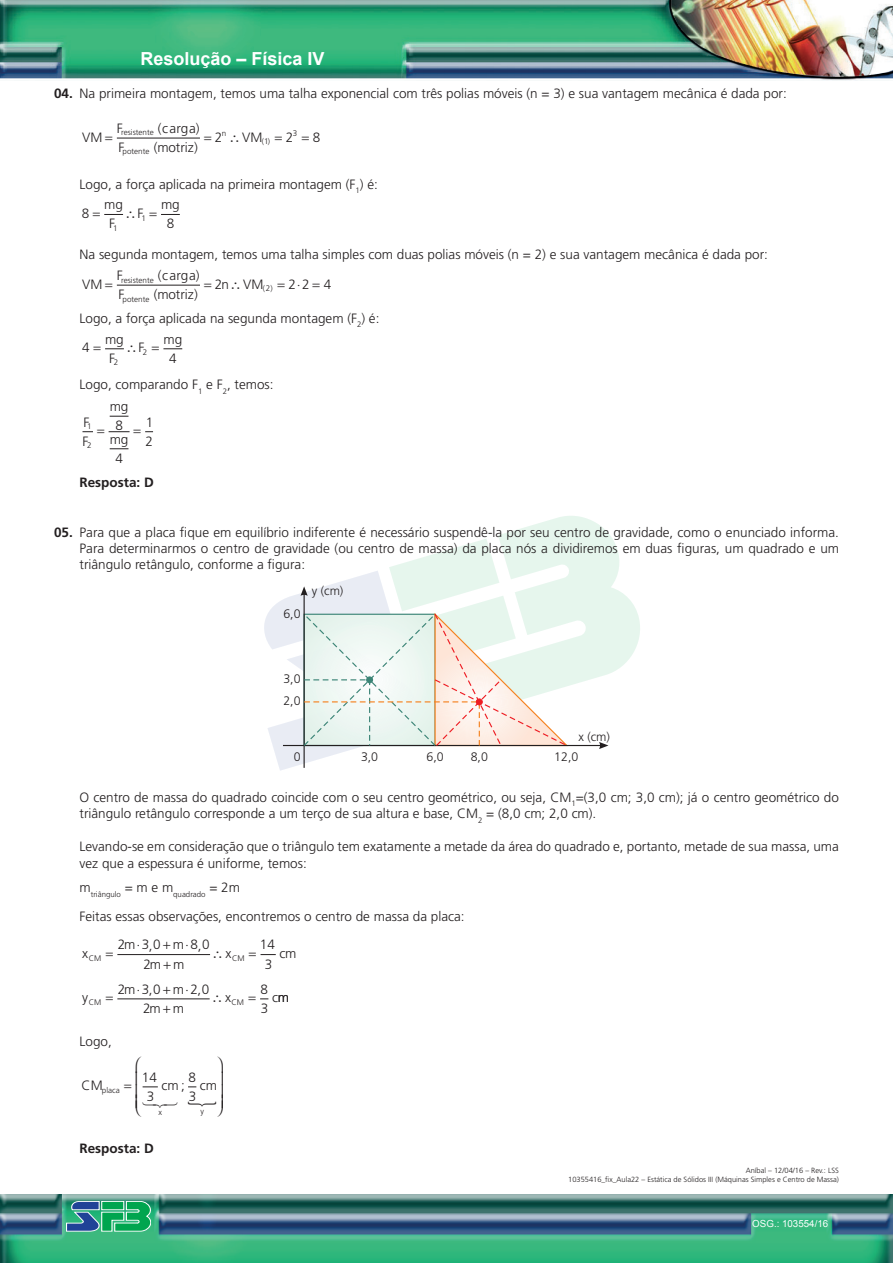
<style>
.page{position:relative;width:893px;height:1263px;background:#fff}
.page>*{position:absolute;margin:0;border:0;box-sizing:border-box;transform-origin:0 0}
.t1{font:700 18px "Arial";color:#fff}
.Exercício_chamada{font:300 13.5px/19px "Frutiger";color:#231f20}
.Exercício_resposta{font:300 13.5px "Frutiger";color:#231f20}
.Exercício_resposta-2{font:700 13.5px "Frutiger";color:#231f20}
.t2{font:300 12.3px "Frutiger";color:#231f20}
.t3{font:9.75px "Arial";color:#fff}
.t4{font:300 8.1px "Frutiger";color:#231f20}
.Exercício_resposta-3{font:300 7.8px "Frutiger";color:#231f20}
.t5{font:300 7.5px "Frutiger";color:#231f20}
.s1{font-weight:700}
</style>
<div class="page">
<img style="left:0;top:1195px;width:893px;height:68px">
<svg style="left:66px;top:1201px;width:85px;height:30px;background:#39a184"></svg>
<img style="left:0;top:0;width:892px;height:80px">
<hr style="left:117px;top:138px;width:83px;height:1px;background:#231f20">
<hr style="left:117px;top:285px;width:83px;height:1px;background:#231f20">
<svg style="left:110px;top:416px;width:18px;height:1px"></svg>
<svg style="left:110px;top:448px;width:18px;height:1px"></svg>
<svg style="left:264px;top:516px;width:376px;height:255px"></svg>
<div style="left:476px;top:698px;width:7px;height:7px;border:1px solid #ee1d23;border-radius:50%"></div>
<hr style="left:117px;top:954px;width:93px;height:1px;background:#231f20">
<hr style="left:117px;top:998px;width:93px;height:1px;background:#231f20">
<svg style="left:104px;top:214px;width:19px;height:1px"></svg>
<svg style="left:161px;top:214px;width:19px;height:1px"></svg>
<svg style="left:105px;top:348px;width:19px;height:2px"></svg>
<svg style="left:163px;top:348px;width:19px;height:2px"></svg>
<svg style="left:82px;top:431px;width:71px;height:2px"></svg>
<svg style="left:260px;top:954px;width:16px;height:2px"></svg>
<svg style="left:260px;top:998px;width:8px;height:2px"></svg>
<svg style="left:142px;top:1086px;width:16px;height:2px"></svg>
<svg style="left:188px;top:1086px;width:9px;height:2px"></svg>
<h1 class="t1" style="left:141px;top:46px;width:186px">Resolução – Física IV</h1>
<p class="Exercício_chamada" style="left:54px;top:84px;width:734px"><span class="s1">04.</span> Na primeira montagem, temos uma talha exponencial com três polias móveis (n = 3) e sua vantagem mecânica é dada por:</p>
<p class="Exercício_chamada" style="left:82px;top:127px;width:22px">VM</p>
<p class="Exercício_chamada" style="left:158px;top:119px;width:43px">( arg )</p>
<p class="Exercício_chamada" style="left:117px;top:119px;width:7px">F</p>
<p class="Exercício_chamada" style="left:162px;top:119px;width:7px">c</p>
<p class="Exercício_chamada" style="left:189px;top:119px;width:8px">a</p>
<p class="Exercício_chamada" style="left:118px;top:138px;width:7px">F</p>
<p class="Exercício_chamada" style="left:154px;top:138px;width:46px">(motriz)</p>
<p class="t4" style="left:121px;top:128px;width:34px">resistente</p>
<p class="t4" style="left:123px;top:147px;width:28px">potente</p>
<p class="t4" style="left:293px;top:129px;width:6px">3</p>
<p class="t4" style="left:222px;top:129px;width:20px">n ∴</p>
<p class="Exercício_chamada" style="left:215px;top:127px;width:9px">2</p>
<p class="Exercício_chamada" style="left:286px;top:127px;width:9px">2</p>
<p class="t4" style="left:262px;top:137px;width:10px">( )1</p>
<p class="Exercício_chamada" style="left:313px;top:127px;width:9px">8</p>
<p class="Exercício_chamada" style="left:242px;top:127px;width:22px">VM</p>
<p class="Exercício_resposta" style="left:80px;top:176px;width:300px">Logo, a força aplicada na primeira montagem (F<sub>1</sub>) é:</p>
<p class="Exercício_chamada" style="left:82px;top:204px;width:9px">8</p>
<p class="t4" style="left:113px;top:223px;width:6px">1</p>
<p class="Exercício_chamada" style="left:167px;top:214px;width:9px">8</p>
<p class="Exercício_chamada" style="left:104px;top:195px;width:20px;text-align:center">mg<br>F</p>
<p class="Exercício_chamada" style="left:138px;top:204px;width:7px">F</p>
<p class="Exercício_chamada" style="left:161px;top:195px;width:20px">mg</p>
<p class="Exercício_chamada" style="left:80px;top:245px;width:690px">Na segunda montagem, temos uma talha simples com duas polias móveis (n = 2) e sua vantagem mecânica é dada por:</p>
<p class="Exercício_chamada" style="left:82px;top:274px;width:22px">VM</p>
<p class="t4" style="left:125px;top:213px;width:23px">∴ 1</p>
<p class="Exercício_chamada" style="left:158px;top:266px;width:43px">( arg )</p>
<p class="Exercício_chamada" style="left:117px;top:266px;width:7px">F</p>
<p class="Exercício_chamada" style="left:162px;top:266px;width:7px">c</p>
<p class="Exercício_chamada" style="left:189px;top:266px;width:8px">a</p>
<p class="Exercício_chamada" style="left:118px;top:285px;width:7px">F</p>
<p class="Exercício_chamada" style="left:154px;top:285px;width:46px">(motriz)</p>
<p class="t4" style="left:121px;top:275px;width:34px">resistente</p>
<p class="t4" style="left:123px;top:294px;width:28px">potente</p>
<p class="Exercício_chamada" style="left:215px;top:274px;width:50px">2n VM</p>
<p class="Exercício_chamada" style="left:288px;top:274px;width:44px">2⋅2 4</p>
<p class="t4" style="left:263px;top:284px;width:11px">( )2</p>
<p class="Exercício_resposta" style="left:80px;top:311px;width:301px">Logo, a força aplicada na segunda montagem (F<sub>2</sub>) é:</p>
<p class="Exercício_chamada" style="left:82px;top:338px;width:9px">4</p>
<p class="t4" style="left:114px;top:358px;width:6px">2</p>
<p class="Exercício_chamada" style="left:169px;top:348px;width:9px">4</p>
<p class="Exercício_chamada" style="left:105px;top:329px;width:20px;text-align:center">mg<br>F</p>
<p class="Exercício_chamada" style="left:138px;top:338px;width:7px">F</p>
<p class="Exercício_chamada" style="left:163px;top:329px;width:20px">mg</p>
<p class="Exercício_resposta" style="left:80px;top:377px;width:196px">Logo, comparando F<sub>1</sub> e F<sub>2</sub>, temos:</p>
<p class="Exercício_chamada" style="left:83px;top:412px;width:8px">F<br>F</p>
<p class="t4" style="left:126px;top:347px;width:23px">∴ 2</p>
<p class="Exercício_chamada" style="left:110px;top:397px;width:20px">mg</p>
<p class="Exercício_chamada" style="left:110px;top:430px;width:20px">mg</p>
<p class="Exercício_chamada" style="left:146px;top:412px;width:9px">1<br>2</p>
<p class="Exercício_resposta-2" style="left:80px;top:475px;width:76px">Resposta: D</p>
<p class="Exercício_chamada" style="left:80px;top:524px;width:761px;line-height:16.2px;text-align:justify;text-indent:-26px"><span class="s1">05.</span> Para que a placa fique em equilíbrio indiferente é necessário suspendê-la por seu centro de gravidade, como o enunciado informa.<br>Para determinarmos o centro de gravidade (ou centro de massa) da placa nós a dividiremos em duas figuras, um quadrado e um triângulo retângulo, conforme a figura:</p>
<p class="Exercício_chamada" style="left:115px;top:416px;width:9px">8</p>
<p class="Exercício_chamada" style="left:115px;top:448px;width:9px">4</p>
<p class="t4" style="left:87px;top:422px;width:6px">1</p>
<p class="t4" style="left:87px;top:441px;width:6px">2</p>
<p class="t2" style="left:283px;top:606px;width:19px">6,0</p>
<p class="t2" style="left:312px;top:583px;width:33px">y (cm)</p>
<p class="t2" style="left:283px;top:672px;width:19px">3,0</p>
<p class="t2" style="left:283px;top:694px;width:19px">2,0</p>
<p class="t2" style="left:294px;top:750px;width:8px">0</p>
<p class="t2" style="left:361px;top:749px;width:19px">3,0</p>
<p class="t2" style="left:426px;top:749px;width:19px">6,0</p>
<p class="t2" style="left:471px;top:749px;width:19px">8,0</p>
<p class="t2" style="left:578px;top:730px;width:33px">x (cm)</p>
<p class="t2" style="left:554px;top:749px;width:26px">12,0</p>
<p class="Exercício_chamada" style="left:80px;top:789px;width:761px;line-height:16.2px">O centro de massa do quadrado coincide com o seu centro geométrico, ou seja, CM<sub>1</sub>=(3,0 cm; 3,0 cm); já o centro geométrico do triângulo retângulo corresponde a um terço de sua altura e base, CM<sub>2</sub> = (8,0 cm; 2,0 cm).</p>
<p class="Exercício_chamada" style="left:80px;top:839px;width:761px;line-height:16.2px">Levando-se em consideração que o triângulo tem exatamente a metade da área do quadrado e, portanto, metade de sua massa, uma vez que a espessura é uniforme, temos:</p>
<p class="Exercício_resposta-3" style="left:80px;top:890px;width:162px"><sup>m</sup>triângulo <sup>=</sup> <sup>m</sup> <sup>e</sup> <sup>m</sup>quadrado <sup>=</sup> <sup>2m</sup></p>
<p class="Exercício_resposta" style="left:80px;top:909px;width:387px">Feitas essas observações, encontremos o centro de massa da placa:</p>
<p class="Exercício_chamada" style="left:82px;top:944px;width:7px">x</p>
<p class="Exercício_chamada" style="left:118px;top:935px;width:44px">2 30</p>
<p class="Exercício_chamada" style="left:260px;top:935px;width:17px;text-align:center">14<br>3</p>
<p class="Exercício_chamada" style="left:118px;top:979px;width:44px">2 30</p>
<p class="Exercício_chamada" style="left:261px;top:979px;width:9px">8<br>3</p>
<p class="Exercício_chamada" style="left:124px;top:935px;width:18px">m⋅</p>
<p class="Exercício_chamada" style="left:143px;top:935px;width:68px;text-indent:29px">m⋅8 0<br>2m m</p>
<p class="Exercício_chamada" style="left:212px;top:944px;width:21px">∴x</p>
<p class="Exercício_chamada" style="left:279px;top:944px;width:19px">cm</p>
<p class="Exercício_chamada" style="left:149px;top:935px;width:5px">,</p>
<p class="Exercício_chamada" style="left:198px;top:935px;width:5px">,</p>
<p class="t4" style="left:89px;top:953px;width:14px">CM</p>
<p class="t4" style="left:232px;top:953px;width:14px">CM</p>
<p class="t4" style="left:89px;top:997px;width:14px">CM</p>
<p class="t4" style="left:232px;top:997px;width:14px">CM</p>
<p class="Exercício_chamada" style="left:124px;top:979px;width:18px">m⋅</p>
<p class="Exercício_chamada" style="left:143px;top:979px;width:68px;text-indent:30px">m⋅2 0<br>2m m</p>
<p class="Exercício_chamada" style="left:212px;top:988px;width:21px">∴x</p>
<p class="Exercício_chamada" style="left:272px;top:988px;width:19px">cm</p>
<p class="Exercício_chamada" style="left:149px;top:979px;width:5px">,</p>
<p class="Exercício_chamada" style="left:197px;top:979px;width:5px">,</p>
<p class="Exercício_chamada" style="left:82px;top:988px;width:7px">y</p>
<p class="Exercício_resposta" style="left:80px;top:1034px;width:34px">Logo,</p>
<p class="t4" style="left:82px;top:1085px;width:40px"><sup>CM</sup>placa</p>
<p class="Exercício_chamada" style="left:161px;top:1076px;width:25px">cm;</p>
<p class="Exercício_chamada" style="left:200px;top:1076px;width:19px">cm</p>
<p class="t4" style="left:158px;top:1108px;width:5px">x</p>
<p class="t4" style="left:200px;top:1107px;width:5px">y</p>
<p class="Exercício_chamada" style="left:142px;top:1067px;width:17px;text-align:center">14<br>3</p>
<p class="Exercício_chamada" style="left:189px;top:1067px;width:9px">8<br>3</p>
<p class="Exercício_resposta-2" style="left:80px;top:1140px;width:76px">Resposta: D</p>
<p class="t5" style="left:746px;top:1166px;width:95px">Aníbal – 12/04/16 – Rev.: LSS</p>
<p class="t5" style="left:568px;top:1175px;width:272px">10355416_fix_Aula22 – Estática de Sólidos III (Máquinas Simples e Centro de Massa)</p>
<p class="t3" style="left:752px;top:1217px;width:77px">OSG.: 103554/16</p>
</div>
